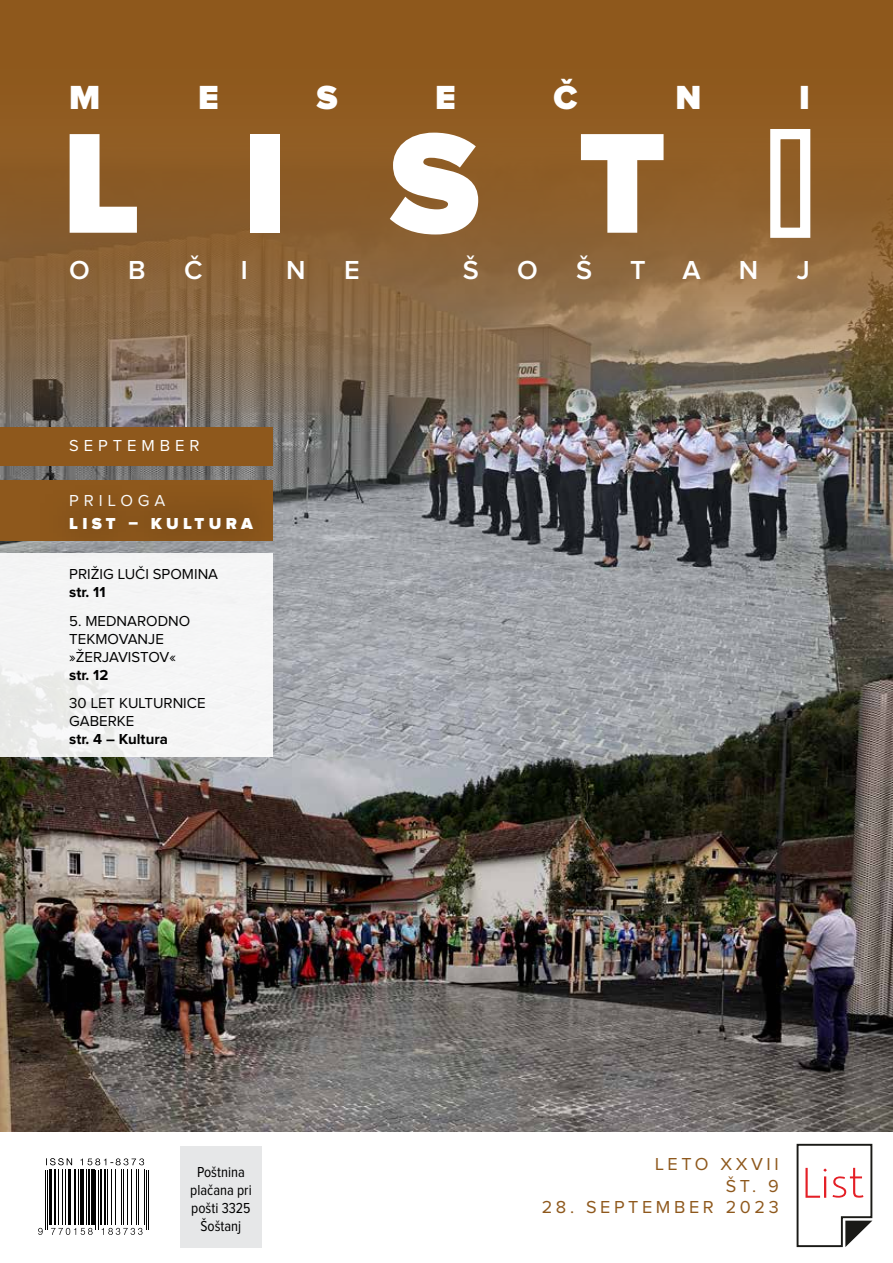
<style>
.page{position:relative;width:893px;height:1263px;background:#fff}
.page>*{position:absolute;margin:0;border:0;box-sizing:border-box;transform-origin:0 0}
.t1{font:900 147.9px "Proxima Nova";color:#fff}
.t2{font:900 34.65px "Proxima Nova";color:#fff}
.t3{font:600 27px "Proxima Nova";color:#fff}
.t4{font:18px/21.6px "Proxima Nova";letter-spacing:.2em;color:#8e581c;text-align:right}
.t5{font:16.5px "Proxima Nova";letter-spacing:.3em;color:#fff}
.t6{font:900 16.5px "Proxima Nova";letter-spacing:.26em;color:#fff}
.t7{font:15px/18px "Proxima Nova";color:#000}
.t8{font:15px/18px "Proxima Nova Cond";color:#000;text-align:center}
.t9{font:700 15px "Proxima Nova";color:#000}
</style>
<div class="page">
<img style="left:0;top:428px;width:893px;height:703px">
<div style="left:0;top:481px;width:272px;height:60px;background:#8e581c"></div>
<div style="left:0;top:427px;width:272px;height:38px;background:#8e581c"></div>
<div style="left:0;top:554px;width:272px;height:203px;background:linear-gradient(to right,#f0f1f0,#f7f7f8)"></div>
<hr style="left:45px;top:1169px;width:1px;height:60px;background:#000">
<hr style="left:47px;top:1169px;width:1px;height:60px;background:#000">
<hr style="left:49px;top:1169px;width:3px;height:56px;background:#000">
<hr style="left:54px;top:1169px;width:2px;height:56px;background:#000">
<hr style="left:58px;top:1169px;width:1px;height:56px;background:#000">
<hr style="left:63px;top:1169px;width:1px;height:56px;background:#000">
<hr style="left:65px;top:1169px;width:1px;height:56px;background:#000">
<hr style="left:68px;top:1169px;width:3px;height:56px;background:#000">
<hr style="left:74px;top:1169px;width:2px;height:56px;background:#000">
<hr style="left:78px;top:1169px;width:1px;height:56px;background:#000">
<hr style="left:80px;top:1169px;width:3px;height:56px;background:#000">
<hr style="left:86px;top:1169px;width:1px;height:56px;background:#000">
<hr style="left:88px;top:1169px;width:2px;height:56px;background:#000">
<hr style="left:91px;top:1169px;width:3px;height:56px;background:#000">
<hr style="left:96px;top:1169px;width:1px;height:60px;background:#000">
<hr style="left:98px;top:1169px;width:1px;height:60px;background:#000">
<hr style="left:100px;top:1169px;width:2px;height:56px;background:#000">
<hr style="left:104px;top:1169px;width:2px;height:56px;background:#000">
<hr style="left:108px;top:1169px;width:1px;height:56px;background:#000">
<hr style="left:111px;top:1169px;width:1px;height:56px;background:#000">
<hr style="left:115px;top:1169px;width:1px;height:56px;background:#000">
<hr style="left:121px;top:1169px;width:1px;height:56px;background:#000">
<hr style="left:123px;top:1169px;width:1px;height:56px;background:#000">
<hr style="left:127px;top:1169px;width:1px;height:56px;background:#000">
<hr style="left:131px;top:1169px;width:1px;height:56px;background:#000">
<hr style="left:136px;top:1169px;width:1px;height:56px;background:#000">
<hr style="left:138px;top:1169px;width:1px;height:56px;background:#000">
<hr style="left:144px;top:1169px;width:1px;height:56px;background:#000">
<hr style="left:146px;top:1169px;width:1px;height:60px;background:#000">
<hr style="left:148px;top:1169px;width:1px;height:60px;background:#000">
<svg style="left:38px;top:1228px;width:5px;height:7px"></svg>
<svg style="left:46px;top:1158px;width:98px;height:7px"></svg>
<svg style="left:51px;top:1228px;width:42px;height:7px"></svg>
<svg style="left:102px;top:1228px;width:40px;height:7px"></svg>
<svg style="left:0;top:0;width:893px;height:428px;background:#8a6337"></svg>
<div style="left:39px;top:485px;width:244px;height:76px;background:#000;opacity:.75"></div>
<div style="left:770px;top:129px;width:40px;height:109px;border:10px solid #fff"></div>
<svg style="left:796px;top:1143px;width:77px;height:105px"></svg>
<div style="left:180px;top:1146px;width:82px;height:101px;background:#e6e7e8"></div>
<h2 class="t2" style="left:69px;top:82px;width:33px">M</h2>
<h2 class="t2" style="left:198px;top:82px;width:22px">E</h2>
<h2 class="t2" style="left:316px;top:82px;width:23px">S</h2>
<h2 class="t2" style="left:435px;top:82px;width:22px">E</h2>
<h2 class="t2" style="left:554px;top:82px;width:26px">Č</h2>
<h2 class="t2" style="left:675px;top:82px;width:27px">N</h2>
<h2 class="t2" style="left:799px;top:82px;width:12px">I</h2>
<h1 class="t1" style="left:62px;top:116px;width:320px">L IST</h1>
<h3 class="t3" style="left:69px;top:258px;width:22px">O</h3>
<h3 class="t3" style="left:128px;top:258px;width:19px">B</h3>
<h3 class="t3" style="left:184px;top:258px;width:20px">Č</h3>
<h3 class="t3" style="left:241px;top:258px;width:8px">I</h3>
<h3 class="t3" style="left:286px;top:258px;width:21px">N</h3>
<h3 class="t3" style="left:344px;top:258px;width:17px">E</h3>
<h3 class="t3" style="left:463px;top:258px;width:18px">Š</h3>
<h3 class="t3" style="left:517px;top:258px;width:22px">O</h3>
<h3 class="t3" style="left:576px;top:258px;width:18px">Š</h3>
<h3 class="t3" style="left:630px;top:258px;width:17px">T</h3>
<h3 class="t3" style="left:682px;top:258px;width:20px">A</h3>
<h3 class="t3" style="left:739px;top:258px;width:21px">N</h3>
<h3 class="t3" style="left:797px;top:258px;width:15px">J</h3>
<p class="t5" style="left:69px;top:438px;width:132px">SEPTEMBER</p>
<p class="t5" style="left:69px;top:493px;width:98px">PRILOGA</p>
<p class="t6" style="left:69px;top:515px;width:185px">LIST – KULTURA</p>
<p class="t7" style="left:69px;top:565px;width:150px">PRIŽIG LUČI SPOMINA</p>
<p class="t9" style="left:69px;top:585px;width:38px">str. 11</p>
<p class="t7" style="left:69px;top:612px;width:123px">5. MEDNARODNO<br>TEKMOVANJE »ŽERJAVISTOV«</p>
<p class="t9" style="left:69px;top:668px;width:41px">str. 12</p>
<p class="t7" style="left:69px;top:695px;width:138px">30 LET KULTURNICE<br>GABERKE</p>
<p class="t9" style="left:69px;top:732px;width:100px">str. 4 – Kultura</p>
<p class="t8" style="left:190px;top:1163px;width:63px">Poštnina plačana pri pošti 3325<br>Šoštanj</p>
<p class="t4" style="left:655px;top:1154px;width:125px">LETO XXVII<br>ŠT. 9</p>
<p class="t4" style="left:542px;top:1197px;width:238px">28. SEPTEMBER 2023</p>
</div>
